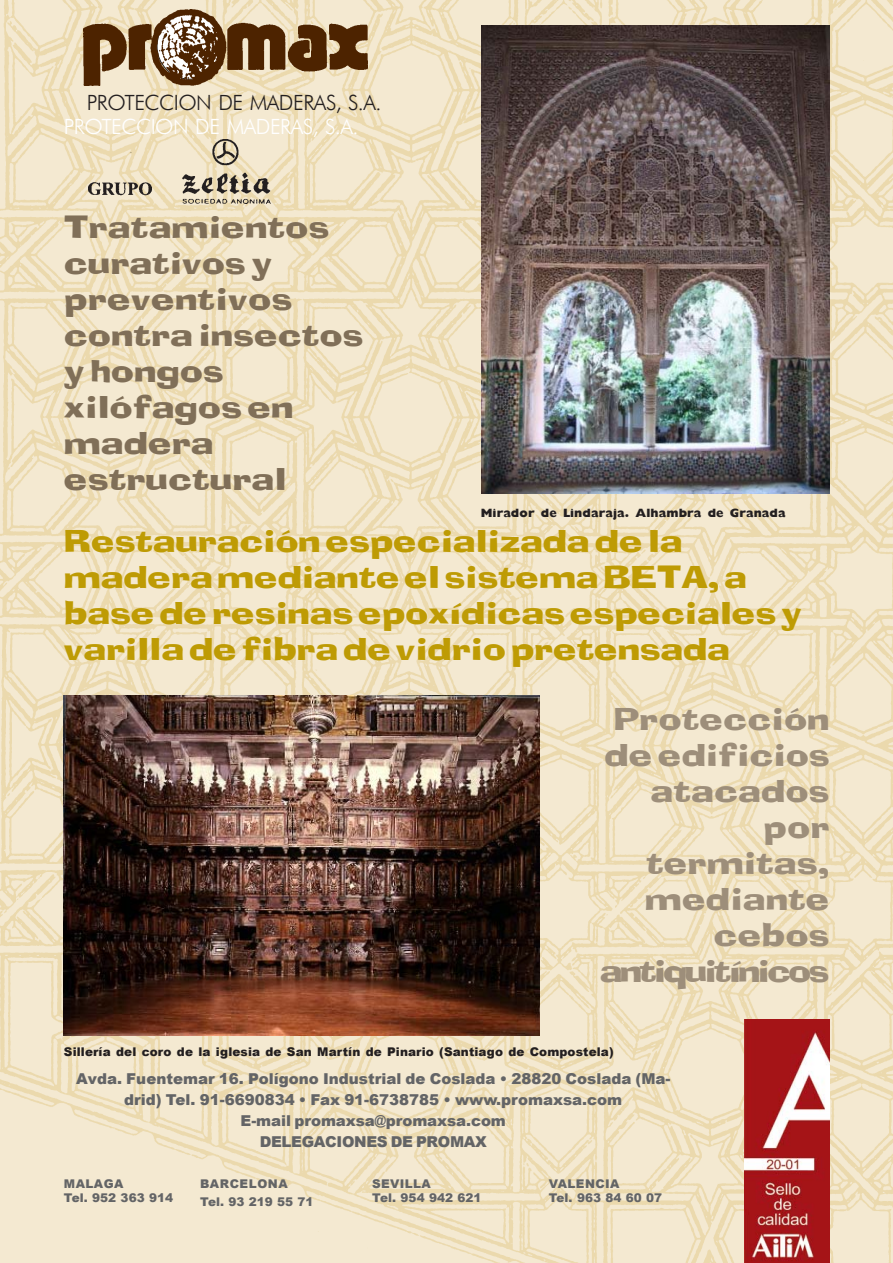
<style>
.page{position:relative;width:893px;height:1263px;background:#fff}
.page>*{position:absolute;margin:0;border:0;box-sizing:border-box;transform-origin:0 0}
.t1{font:30px/36px "Blox";color:#be9b04}
.t2{font:30px/36px "Blox";letter-spacing:.005em;color:#806f58}
.t3{font:30px/36px "Blox";letter-spacing:.01em;color:#9d8e7a;text-align:right}
.t4{font:21px "Futura Lt BT";letter-spacing:-.025em;color:#fff}
.t5{font:21px "Futura Lt BT";letter-spacing:-.025em;color:#231f20}
.t6{font:900 15px/21px "Arial";color:#636466;text-align:center}
.t7{font:900 12px "Arial";letter-spacing:.01em;color:#231f20}
.t8{font:900 12px/14.4px "Arial";color:#636466}
.t9{font:800 12px "Gill Sans";letter-spacing:.01em;color:#231f20}
.t10{font:900 12px/18.8px "Arial";letter-spacing:.045em;color:#636466}
</style>
<div class="page">
<img style="left:0;top:0;width:893px;height:1263px">
<img style="left:64px;top:695px;width:475px;height:340px">
<img style="left:83px;top:9px;width:284px;height:76px">
<img style="left:89px;top:139px;width:185px;height:64px">
<img style="left:482px;top:26px;width:347px;height:467px">
<img style="left:744px;top:1020px;width:85px;height:243px">
<h2 class="t5" style="left:87px;top:90px;width:296px">PROTECCION DE MADERAS, S.A.</h2>
<h2 class="t4" style="left:64px;top:114px;width:296px">PROTECCION DE MADERAS, S.A.</h2>
<h1 class="t2" style="left:64px;top:212px;width:301px">Tratamientos curativos y preventivos contra insectos y hongos xilófagos en madera estructural</h1>
<h1 class="t1" style="left:64px;top:526px;width:739px">Restauración especializada de la madera mediante el sistema BETA, a base de resinas epoxídicas especiales y varilla de fibra de vidrio pretensada</h1>
<p class="t9" style="left:481px;top:506px;width:306px">Mirador de Lindaraja. Alhambra de Granada</p>
<h1 class="t3" style="left:600px;top:704px;width:231px">Protección de edificios atacados por termitas, mediante cebos antiquitínicos</h1>
<p class="t7" style="left:64px;top:1043px;width:551px">Sillería del coro de la iglesia de San Martín de Pinario (Santiago de Compostela)</p>
<p class="t6" style="left:76px;top:1067px;width:596px">Avda. Fuentemar 16. Polígono Industrial de Coslada • 28820 Coslada (Ma&shy;drid) Tel. 91-6690834 • Fax 91-6738785 • www.promaxsa.com<br>E-mail promaxsa@promaxsa.com<br>DELEGACIONES DE PROMAX</p>
<p class="t8" style="left:64px;top:1176px;width:111px">MALAGA<br>Tel. 952 363 914</p>
<p class="t10" style="left:200px;top:1173px;width:115px">BARCELONA<br>Tel. 93 219 55 71</p>
<p class="t8" style="left:372px;top:1176px;width:111px">SEVILLA<br>Tel. 954 942 621</p>
<p class="t8" style="left:549px;top:1176px;width:115px">VALENCIA<br>Tel. 963 84 60 07</p>
</div>
